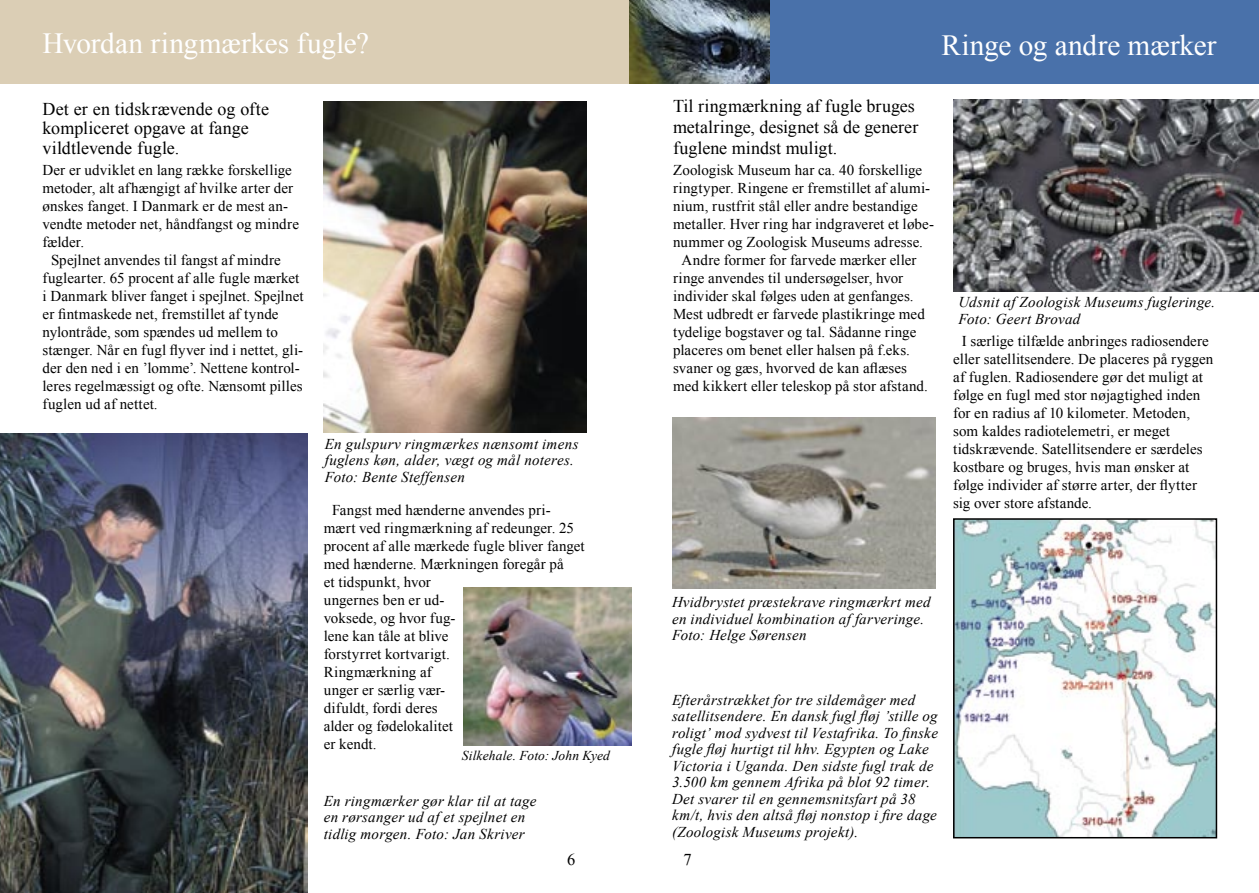
<style>
.page{position:relative;width:1259px;height:893px;background:#fff}
.page>*{position:absolute;margin:0;border:0;box-sizing:border-box;transform-origin:0 0}
.overskift_19_5_pkt{font:29.25px "Times New Roman";color:#fff}
.mellem_overskrifter{font:18px/21px "Times New Roman";letter-spacing:.005em;color:#000}
.t1{font:16.5px "Times New Roman";color:#000}
.Times_New_Roman_PS_MT{font:15px/18px "Times New Roman";letter-spacing:.005em;color:#000}
.billedtekst{font:italic 15px/16.5px "Times New Roman";letter-spacing:.02em;color:#000}
.billedtekst-2{font:italic 13.5px "Times New Roman";letter-spacing:.005em;color:#000}
</style>
<div class="page">
<div style="left:0;top:0;width:631px;height:84px;background:#dbceb5"></div>
<div style="left:629px;top:0;width:630px;height:84px;background:#4971aa"></div>
<img style="left:0;top:434px;width:307px;height:459px">
<img style="left:956px;top:521px;width:258px;height:314px">
<div style="left:953px;top:518px;width:264px;height:320px;border:2px solid #000"></div>
<img style="left:629px;top:0;width:141px;height:84px">
<img style="left:323px;top:101px;width:264px;height:332px">
<img style="left:953px;top:99px;width:306px;height:192px">
<img style="left:463px;top:588px;width:168px;height:157px">
<img style="left:672px;top:418px;width:263px;height:170px">
<p class="overskift_19_5_pkt" style="left:43px;top:27px;width:328px">Hvordan ringmærkes fugle?</p>
<p class="overskift_19_5_pkt" style="left:941px;top:28px;width:276px">Ringe og andre mærker</p>
<p class="mellem_overskrifter" style="left:43px;top:98px;width:228px">Det er en tidskrævende og ofte</p>
<p class="mellem_overskrifter" style="left:43px;top:118px;width:208px">kompliceret opgave at fange</p>
<p class="mellem_overskrifter" style="left:43px;top:137px;width:138px">vildtlevende fugle.</p>
<p class="Times_New_Roman_PS_MT" style="left:43px;top:161px;width:258px">Der er udviklet en lang række forskellige metoder, alt afhængigt af hvilke arter der ønskes fanget. I Danmark er de mest an&shy;vendte metoder net, håndfangst og mindre fælder.</p>
<p class="Times_New_Roman_PS_MT" style="left:43px;top:251px;width:262px;text-indent:9px">Spejlnet anvendes til fangst af mindre fuglearter. 65 procent af alle fugle mærket i Danmark bliver fanget i spejlnet. Spejlnet er fintmaskede net, fremstillet af tynde nylontråde, som spændes ud mellem to stænger. Når en fugl flyver ind i nettet, gli&shy;der den ned i en ’lomme’. Nettene kontrol&shy;leres regelmæssigt og ofte. Nænsomt pilles fuglen ud af nettet.</p>
<p class="billedtekst" style="left:325px;top:435px;width:255px">En gulspurv ringmærkes nænsomt imens fuglens køn, alder, vægt og mål noteres.<br>Foto: Bente Steffensen</p>
<p class="Times_New_Roman_PS_MT" style="left:324px;top:501px;width:262px;text-indent:9px">Fangst med hænderne anvendes pri&shy;mært ved ringmærkning af redeunger. 25 procent af alle mærkede fugle bliver fanget med hænderne. Mærkningen foregår på<br>et tidspunkt, hvor<br>ungernes ben er ud-<br>voksede, og hvor fug-<br>lene kan tåle at blive<br>forstyrret kortvarigt.<br>Ringmærkning af<br>unger er særlig vær-<br>difuldt, fordi deres<br>alder og fødelokalitet<br>er kendt.</p>
<p class="billedtekst-2" style="left:462px;top:748px;width:150px">Silkehale. Foto: John Kyed</p>
<p class="billedtekst" style="left:324px;top:792px;width:214px">En ringmærker gør klar til at tage en rørsanger ud af et spejlnet en tidlig morgen. Foto: Jan Skriver</p>
<p class="mellem_overskrifter" style="left:673px;top:95px;width:247px">Til ringmærkning af fugle bruges metalringe, designet så de generer fuglene mindst muligt.</p>
<p class="Times_New_Roman_PS_MT" style="left:673px;top:160px;width:262px">Zoologisk Museum har ca. 40 forskellige ringtyper. Ringene er fremstillet af alumi&shy;nium, rustfrit stål eller andre bestandige metaller. Hver ring har indgraveret et løbe&shy;nummer og Zoologisk Museums adresse.</p>
<p class="Times_New_Roman_PS_MT" style="left:673px;top:250px;width:256px;text-indent:9px">Andre former for farvede mærker eller ringe anvendes til undersøgelser, hvor individer skal følges uden at genfanges.<br>Mest udbredt er farvede plastikringe med tydelige bogstaver og tal. Sådanne ringe placeres om benet eller halsen på f.eks. svaner og gæs, hvorved de kan aflæses med kikkert eller teleskop på stor afstand.</p>
<p class="billedtekst" style="left:672px;top:594px;width:260px">Hvidbrystet præstekrave ringmærkrt med en individuel kombination af farveringe.</p>
<p class="billedtekst" style="left:672px;top:627px;width:136px">Foto: Helge Sørensen</p>
<p class="billedtekst" style="left:672px;top:691px;width:267px">Efterårstrækket for tre sildemåger med satellitsendere. En dansk fugl fløj ’stille og roligt’ mod sydvest til Vestafrika. To finske fugle fløj hurtigt til hhv. Egypten og Lake Victoria i Uganda. Den sidste fugl trak de 3.500 km gennem Afrika på blot 92 timer.<br>Det svarer til en gennemsnitsfart på 38 km/t, hvis den altså fløj nonstop i fire dage (Zoologisk Museums projekt).</p>
<p class="t1" style="left:567px;top:850px;width:10px">6</p>
<p class="t1" style="left:683px;top:850px;width:10px">7</p>
<p class="billedtekst" style="left:958px;top:294px;width:258px">Udsnit af Zoologisk Museums fugleringe.</p>
<p class="billedtekst" style="left:958px;top:310px;width:124px">Foto: Geert Brovad</p>
<p class="Times_New_Roman_PS_MT" style="left:953px;top:332px;width:262px;text-indent:9px">I særlige tilfælde anbringes radiosendere eller satellitsendere. De placeres på ryggen af fuglen. Radiosendere gør det muligt at følge en fugl med stor nøjagtighed inden for en radius af 10 kilometer. Metoden, som kaldes radiotelemetri, er meget tidskrævende. Satellitsendere er særdeles kostbare og bruges, hvis man ønsker at følge individer af større arter, der flytter sig over store afstande.</p>
</div>
